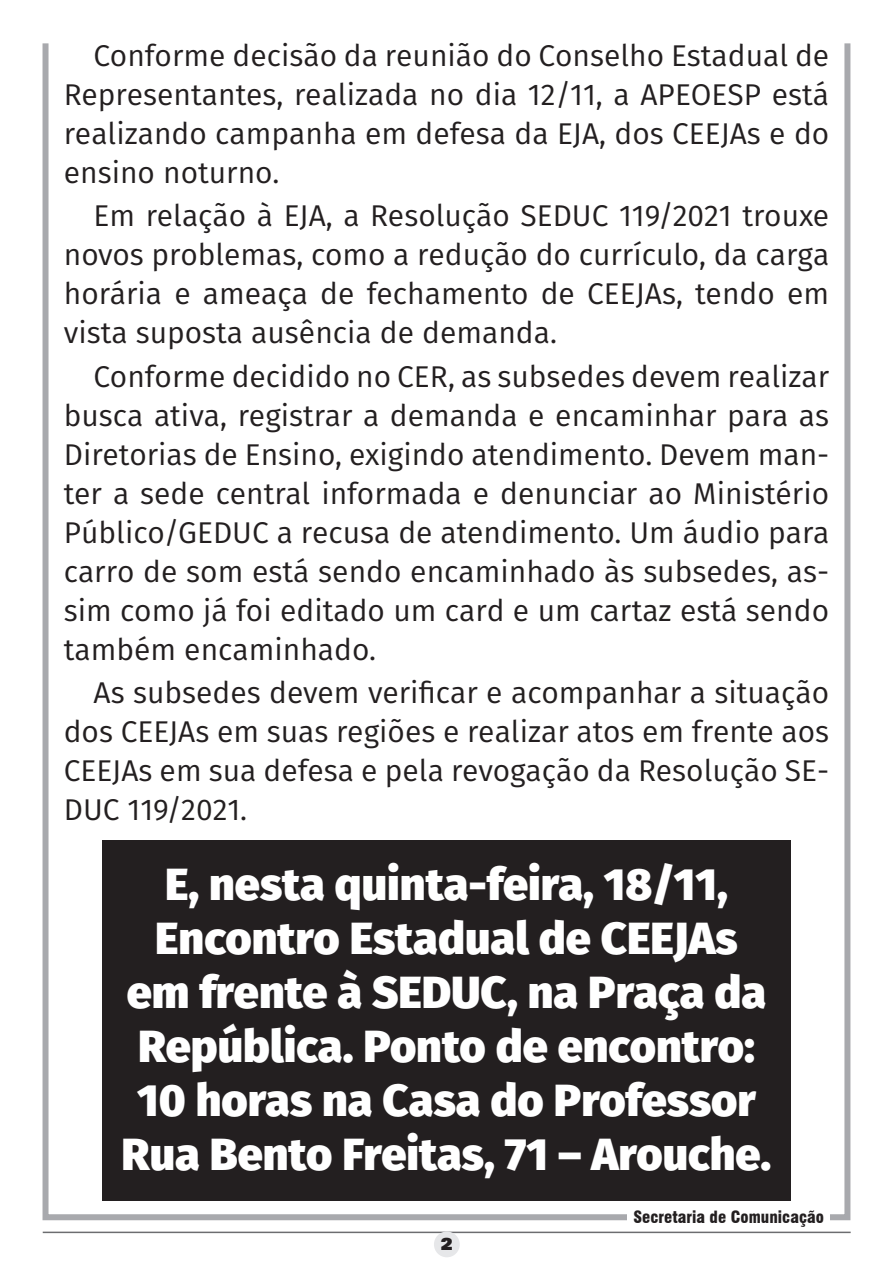
<style>
.page{position:relative;width:893px;height:1263px;background:#fff}
.page>*{position:absolute;margin:0;border:0;box-sizing:border-box;transform-origin:0 0}
.t1{font:800 45px/54px "Fira Sans";color:#fff;text-align:center}
.t2{font:30px/39px "Fira Sans";color:#231f20;text-align:justify}
.t3{font:700 18px "U001 DOT Ultr";color:#231f20}
.t4{font:900 condensed 16.5px "Swiss 721 BT";color:#231f20}
</style>
<div class="page">
<div style="left:43px;top:40px;width:807px;height:1180px;border:6px solid #a8a9ad"></div>
<hr style="left:43px;top:1231px;width:808px;height:2px;background:#6c6d70">
<div style="left:434px;top:1231px;width:26px;height:26px;background:#e6e7e9;border-radius:50%"></div>
<div style="left:628px;top:1209px;width:202px;height:18px;background:#fff"></div>
<div style="left:102px;top:840px;width:689px;height:360px;background:#231f20"></div>
<p class="t2" style="left:64px;top:35px;width:767px;text-indent:30px">Conforme decisão da reunião do Conselho Estadual de Representantes, realizada no dia 12/11, a APEOESP está realizando campanha em defesa da EJA, dos CEEJAs e do ensino noturno.</p>
<p class="t2" style="left:64px;top:196px;width:767px;text-indent:30px">Em relação à EJA, a Resolução SEDUC 119/2021 trouxe novos problemas, como a redução do currículo, da carga horária e ameaça de fechamento de CEEJAs, tendo em vista suposta ausência de demanda.</p>
<p class="t2" style="left:64px;top:356px;width:767px;text-indent:30px">Conforme decidido no CER, as subsedes devem realizar busca ativa, registrar a demanda e encaminhar para as Diretorias de Ensino, exigindo atendimento. Devem man&shy;ter a sede central informada e denunciar ao Ministério Público/GEDUC a recusa de atendimento. Um áudio para carro de som está sendo encaminhado às subsedes, as&shy;sim como já foi editado um card e um cartaz está sendo também encaminhado.</p>
<p class="t2" style="left:64px;top:672px;width:767px;text-indent:30px">As subsedes devem verificar e acompanhar a situação dos CEEJAs em suas regiões e realizar atos em frente aos CEEJAs em sua defesa e pela revogação da Resolução SE-DUC 119/2021.</p>
<h1 class="t1" style="left:122px;top:853px;width:651px">E, nesta quinta-feira, 18/11,<br>Encontro Estadual de CEEJAs em frente à SEDUC, na Praça da<br>República. Ponto de encontro:<br>10 horas na Casa do Professor<br>Rua Bento Freitas, 71 – Arouche.</h1>
<p class="t3" style="left:441px;top:1233px;width:13px">2</p>
<p class="t4" style="left:633px;top:1207px;width:192px">Secretaria de Comunicação</p>
</div>
